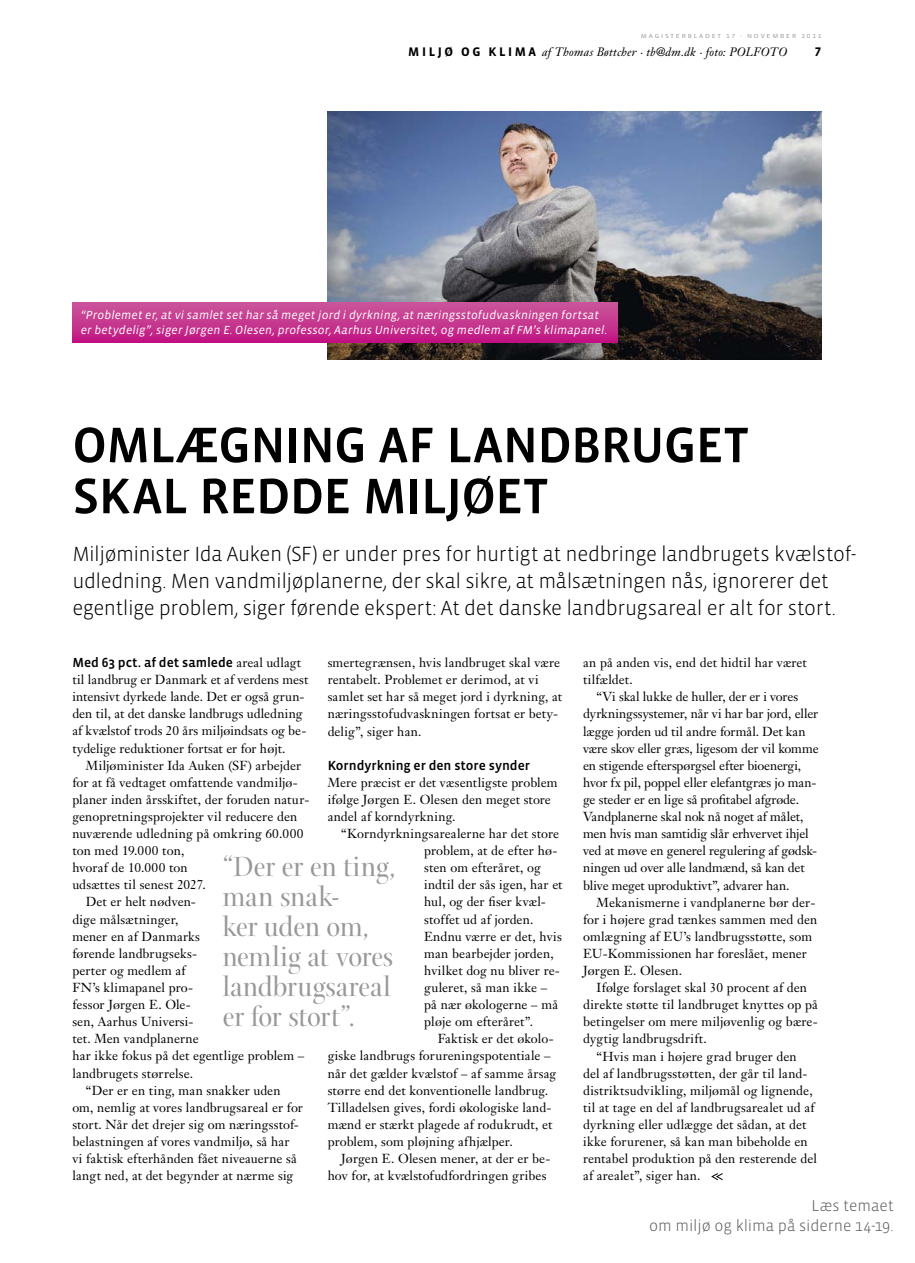
<style>
.page{position:relative;width:915px;height:1263px;background:#fff}
.page>*{position:absolute;margin:0;border:0;box-sizing:border-box;transform-origin:0 0}
.t1{font:500 51px/51px "Vista Sans OT";letter-spacing:-.015em;color:#000}
.t2{font:30px/30px "Arepo";color:#979898}
.t3{font:300 21px/27px "Vista Sans OT";letter-spacing:-.02em;color:#000}
.t4{font:300 16.05px/20px "Vista Sans OT";color:#5b5b5b;text-align:right}
.t5{font:500 13.5px "Vista Sans OT";color:#000}
.t6{font:12.9px/17.1px "Janson Text";letter-spacing:.005em;color:#000}
.t7{font:12.9px "Janson Text";letter-spacing:.025em;color:#000}
.t8{font:700 12.75px "Vista Sans OT";color:#000}
.t9{font:italic 12px/14.2px "Vista Sans OT";letter-spacing:.015em;color:#fff}
.t10{font:italic 12px "Janson Text";letter-spacing:.02em;color:#000}
.t11{font:6px "Vista Sans OT";letter-spacing:.25em;color:#979898;scale:1.2 1}
.s1{font-family:"Vista Sans OT";font-weight:700;font-style:normal;font-size:12.75px}
.s2{font-family:"Janson Text";font-weight:400;font-size:12.9px}
</style>
<div class="page">
<svg style="left:711px;top:1173px;width:12px;height:7px"></svg>
<img style="left:327px;top:112px;width:494px;height:247px">
<div style="left:72px;top:303px;width:545px;height:39px;background:linear-gradient(to bottom,#ca579b,#c11783)"></div>
<p class="t11" style="left:640px;top:33px;width:152px">MAGISTERBLADET 17 · NOVEMBER 2011</p>
<p class="t10" style="left:408px;top:47px;width:380px"><span class="s1">M I L J Ø O G K L I M A</span> af Thomas Bøttcher · tb@dm.dk · foto: POLFOTO</p>
<p class="t8" style="left:814px;top:45px;width:8px">7</p>
<p class="t9" style="left:81px;top:309px;width:527px">“Problemet er, at vi samlet set har så meget jord i dyrkning, at næringsstofudvaskningen fortsat er betydelig”, siger Jørgen E. Olesen, professor, Aarhus Universitet, og medlem af FM’s klimapanel.</p>
<h1 class="t1" style="left:72px;top:421px;width:678px">OMLÆGNING AF LANDBRUGET<br>SKAL REDDE MILJØET</h1>
<p class="t3" style="left:72px;top:542px;width:785px">Miljøminister Ida Auken (SF) er under pres for hurtigt at nedbringe landbrugets kvælstof&shy;udledning. Men vandmiljøplanerne, der skal sikre, at målsætningen nås, ignorerer det egentlige problem, siger førende ekspert: At det danske landbrugsareal er alt for stort.</p>
<p class="t5" style="left:72px;top:656px;width:230px">Med 63 pct. af det samlede <span class="s2">areal udlagt</span></p>
<p class="t6" style="left:72px;top:672px;width:237px">til landbrug er Danmark et af verdens mest intensivt dyrkede lande. Det er også grun&shy;den til, at det danske landbrugs udledning af kvælstof trods 20 års miljøindsats og be&shy;tydelige reduktioner fortsat er for højt.</p>
<p class="t6" style="left:86px;top:758px;width:216px">Miljøminister Ida Auken (SF) arbejder</p>
<p class="t6" style="left:72px;top:775px;width:227px">for at få vedtaget omfattende vandmiljø-</p>
<p class="t6" style="left:72px;top:792px;width:239px">planer inden årsskiftet, der foruden natur-</p>
<p class="t6" style="left:72px;top:809px;width:226px">genopretningsprojekter vil reducere den</p>
<p class="t6" style="left:72px;top:826px;width:232px">nuværende udledning på omkring 60.000</p>
<p class="t6" style="left:72px;top:843px;width:113px">ton med 19.000 ton,</p>
<p class="t6" style="left:72px;top:860px;width:117px">hvoraf de 10.000 ton</p>
<p class="t6" style="left:72px;top:878px;width:135px">udsættes til senest 2027.</p>
<p class="t6" style="left:86px;top:895px;width:112px">Det er helt nødven-</p>
<p class="t6" style="left:72px;top:912px;width:108px">dige målsætninger,</p>
<p class="t6" style="left:72px;top:929px;width:129px">mener en af Danmarks</p>
<p class="t6" style="left:72px;top:946px;width:126px">førende landbrugseks-</p>
<p class="t6" style="left:72px;top:963px;width:115px">perter og medlem af</p>
<p class="t6" style="left:72px;top:980px;width:122px">FN’s klimapanel pro-</p>
<p class="t6" style="left:72px;top:997px;width:120px">fessor Jørgen E. Ole-</p>
<p class="t6" style="left:72px;top:1014px;width:122px">sen, Aarhus Universi-</p>
<p class="t6" style="left:72px;top:1031px;width:128px">tet. Men vandplanerne</p>
<p class="t6" style="left:72px;top:1049px;width:233px">har ikke fokus på det egentlige problem –</p>
<p class="t6" style="left:72px;top:1066px;width:122px">landbrugets størrelse.</p>
<p class="t6" style="left:86px;top:1083px;width:196px">“Der er en ting, man snakker uden</p>
<p class="t6" style="left:72px;top:1100px;width:232px">om, nemlig at vores landbrugsareal er for</p>
<p class="t6" style="left:72px;top:1117px;width:228px">stort. Når det drejer sig om næringsstof-</p>
<p class="t6" style="left:72px;top:1134px;width:218px">belastningen af vores vandmiljø, så har</p>
<p class="t6" style="left:72px;top:1151px;width:226px">vi faktisk efterhånden fået niveauerne så</p>
<p class="t6" style="left:72px;top:1168px;width:222px">langt ned, at det begynder at nærme sig</p>
<p class="t6" style="left:327px;top:655px;width:236px">smertegrænsen, hvis landbruget skal være rentabelt. Problemet er derimod, at vi samlet set har så meget jord i dyrkning, at næringsstofudvaskningen fortsat er bety&shy;delig”, siger han.</p>
<p class="t5" style="left:327px;top:758px;width:204px">Korndyrkning er den store synder</p>
<p class="t6" style="left:327px;top:775px;width:231px">Mere præcist er det væsentligste problem ifølge Jørgen E. Olesen den meget store andel af korndyrkning.</p>
<p class="t6" style="left:424px;top:826px;width:140px;text-indent:-83px">“Korndyrkningsarealerne har det store problem, at de efter hø&shy;sten om efteråret, og indtil der sås igen, har et hul, og der fiser kvæl&shy;stoffet ud af jorden.<br>Endnu værre er det, hvis man bearbejder jorden, hvilket dog nu bliver re&shy;guleret, så man ikke – på nær økologerne – må pløje om efteråret”.</p>
<p class="t6" style="left:327px;top:1031px;width:230px;text-indent:110px">Faktisk er det økolo&shy;giske landbrugs forureningspotentiale – når det gælder kvælstof – af samme årsag større end det konventionelle landbrug.<br>Tilladelsen gives, fordi økologiske land&shy;mænd er stærkt plagede af rodukrudt, et problem, som pløjning afhjælper.</p>
<p class="t6" style="left:327px;top:1151px;width:224px;text-indent:14px">Jørgen E. Olesen mener, at der er be&shy;hov for, at kvælstofudfordringen gribes</p>
<h2 class="t2" style="left:223px;top:856px;width:174px">“Der er en ting, man snak-<br>ker uden om, nemlig at vores landbrugsareal er for stort”.</h2>
<p class="t6" style="left:583px;top:655px;width:225px">an på anden vis, end det hidtil har været tilfældet.</p>
<p class="t6" style="left:583px;top:689px;width:237px;text-indent:14px">“Vi skal lukke de huller, der er i vores dyrkningssystemer, når vi har bar jord, eller lægge jorden ud til andre formål. Det kan være skov eller græs, ligesom der vil komme en stigende efterspørgsel efter bioenergi, hvor fx pil, poppel eller elefantgræs jo man&shy;ge steder er en lige så profitabel afgrøde.<br>Vandplanerne skal nok nå noget af målet, men hvis man samtidig slår erhvervet ihjel ved at møve en generel regulering af gødsk&shy;ningen ud over alle landmænd, så kan det blive meget uproduktivt”, advarer han.</p>
<p class="t6" style="left:583px;top:895px;width:236px;text-indent:13px">Mekanismerne i vandplanerne bør der&shy;for i højere grad tænkes sammen med den omlægning af EU’s landbrugsstøtte, som EU-Kommissionen har foreslået, mener Jørgen E. Olesen.</p>
<p class="t6" style="left:596px;top:980px;width:212px">Ifølge forslaget skal 30 procent af den</p>
<p class="t6" style="left:583px;top:997px;width:236px">direkte støtte til landbruget knyttes op på</p>
<p class="t6" style="left:583px;top:1014px;width:236px">betingelser om mere miljøvenlig og bære-</p>
<p class="t6" style="left:583px;top:1032px;width:125px">dygtig landbrugsdrift.</p>
<p class="t6" style="left:596px;top:1049px;width:201px">“Hvis man i højere grad bruger den</p>
<p class="t6" style="left:583px;top:1066px;width:226px">del af landbrugsstøtten, der går til land-</p>
<p class="t7" style="left:583px;top:1085px;width:231px">distriktsudvikling, miljømål og lignende,</p>
<p class="t6" style="left:583px;top:1100px;width:233px">til at tage en del af landbrugsarealet ud af</p>
<p class="t6" style="left:583px;top:1117px;width:225px">dyrkning eller udlægge det sådan, at det</p>
<p class="t6" style="left:583px;top:1134px;width:226px">ikke forurener, så kan man bibeholde en</p>
<p class="t6" style="left:583px;top:1151px;width:235px">rentabel produktion på den resterende del</p>
<p class="t6" style="left:583px;top:1168px;width:119px">af arealet”, siger han.</p>
<p class="t4" style="left:649px;top:1196px;width:246px">Læs temaet<br>om miljø og klima på siderne 14-19.</p>
</div>
